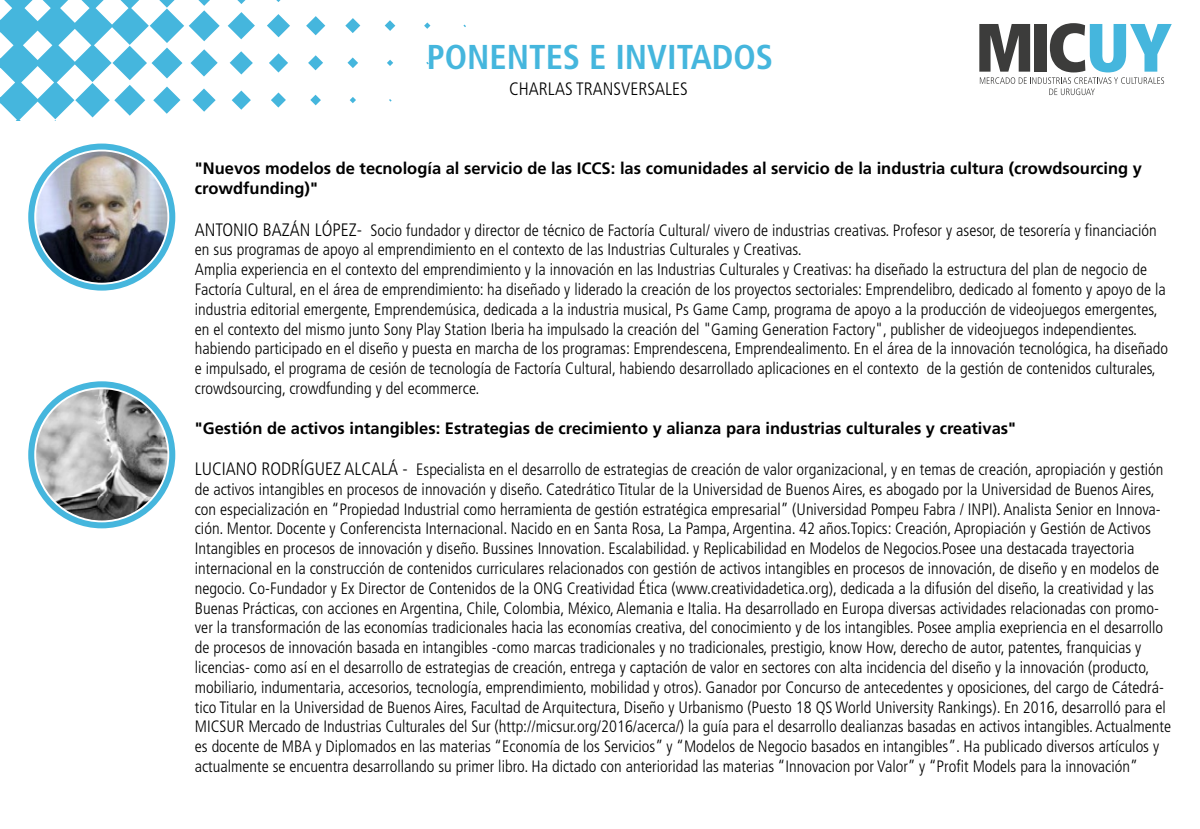
<style>
.page{position:relative;width:1200px;height:829px;background:#fff}
.page>*{position:absolute;margin:0;border:0;box-sizing:border-box;transform-origin:0 0}
.t1{font:700 condensed 34.5px "Frutiger";color:#45b6dd}
.t2{font:300 condensed 18px "Frutiger";color:#000}
.t3{font:300 condensed 16.5px/19.8px "Frutiger";color:#000}
.t4{font:700 16.5px/19.8px "Frutiger";color:#000}
.s1{font-size:18px}
</style>
<div class="page">
<svg style="left:0;top:0;width:20px;height:121px"></svg>
<svg style="left:20px;top:0;width:446px;height:121px"></svg>
<svg style="left:979px;top:23px;width:193px;height:72px"></svg>
<img style="left:36px;top:151px;width:131px;height:132px;border-radius:66px">
<div style="left:28px;top:144px;width:147px;height:147px;border:6px solid #45b6dd;border-radius:50%"></div>
<img style="left:36px;top:389px;width:131px;height:131px;border-radius:66px">
<div style="left:28px;top:381px;width:147px;height:147px;border:6px solid #45b6dd;border-radius:50%"></div>
<h1 class="t1" style="left:427px;top:37px;width:348px">PONENTES E INVITADOS</h1>
<p class="t2" style="left:509px;top:79px;width:180px">CHARLAS TRANSVERSALES</p>
<p class="t4" style="left:195px;top:159px;width:949px">"Nuevos modelos de tecnología al servicio de las ICCS: las comunidades al servicio de la industria cultura (crowdsourcing y crowdfunding)"</p>
<p class="t3" style="left:195px;top:220px;width:975px"><span class="s1">ANTONIO BAZÁN LÓPEZ-</span> Socio fundador y director de técnico de Factoría Cultural/ vivero de industrias creativas. Profesor y asesor, de tesorería y financiación en sus programas de apoyo al emprendimiento en el contexto de las Industrias Culturales y Creativas.<br>Amplia experiencia en el contexto del emprendimiento y la innovación en las Industrias Culturales y Creativas: ha diseñado la estructura del plan de negocio de Factoría Cultural, en el área de emprendimiento: ha diseñado y liderado la creación de los proyectos sectoriales: Emprendelibro, dedicado al fomento y apoyo de la industria editorial emergente, Emprendemúsica, dedicada a la industria musical, Ps Game Camp, programa de apoyo a la producción de videojuegos emergentes, en el contexto del mismo junto Sony Play Station Iberia ha impulsado la creación del "Gaming Generation Factory", publisher de videojuegos independientes. habiendo participado en el diseño y puesta en marcha de los programas: Emprendescena, Emprendealimento. En el área de la innovación tecnológica, ha diseñado e impulsado, el programa de cesión de tecnología de Factoría Cultural, habiendo desarrollado aplicaciones en el contexto de la gestión de contenidos culturales, crowdsourcing, crowdfunding y del ecommerce.</p>
<p class="t4" style="left:195px;top:418px;width:823px">"Gestión de activos intangibles: Estrategias de crecimiento y alianza para industrias culturales y creativas"</p>
<p class="t3" style="left:195px;top:460px;width:978px"><span class="s1">LUCIANO RODRÍGUEZ ALCALÁ -</span> Especialista en el desarrollo de estrategias de creación de valor organizacional, y en temas de creación, apropiación y gestión de activos intangibles en procesos de innovación y diseño. Catedrático Titular de la Universidad de Buenos Aires, es abogado por la Universidad de Buenos Aires, con especialización en “Propiedad Industrial como herramienta de gestión estratégica empresarial” (Universidad Pompeu Fabra / INPI). Analista Senior en Innova&shy;ción. Mentor. Docente y Conferencista Internacional. Nacido en en Santa Rosa, La Pampa, Argentina. 42 años.Topics: Creación, Apropiación y Gestión de Activos Intangibles en procesos de innovación y diseño. Bussines Innovation. Escalabilidad. y Replicabilidad en Modelos de Negocios.Posee una destacada trayectoria internacional en la construcción de contenidos curriculares relacionados con gestión de activos intangibles en procesos de innovación, de diseño y en modelos de negocio. Co-Fundador y Ex Director de Contenidos de la ONG Creatividad Ética (www.creatividadetica.org), dedicada a la difusión del diseño, la creatividad y las Buenas Prácticas, con acciones en Argentina, Chile, Colombia, México, Alemania e Italia. Ha desarrollado en Europa diversas actividades relacionadas con promo&shy;ver la transformación de las economías tradicionales hacia las economías creativa, del conocimiento y de los intangibles. Posee amplia exepriencia en el desarrollo de procesos de innovación basada en intangibles -como marcas tradicionales y no tradicionales, prestigio, know How, derecho de autor, patentes, franquicias y licencias- como así en el desarrollo de estrategias de creación, entrega y captación de valor en sectores con alta incidencia del diseño y la innovación (producto, mobiliario, indumentaria, accesorios, tecnología, emprendimiento, mobilidad y otros). Ganador por Concurso de antecedentes y oposiciones, del cargo de Cátedrá&shy;tico Titular en la Universidad de Buenos Aires, Facultad de Arquitectura, Diseño y Urbanismo (Puesto 18 QS World University Rankings). En 2016, desarrolló para el MICSUR Mercado de Industrias Culturales del Sur (http://micsur.org/2016/acerca/) la guía para el desarrollo dealianzas basadas en activos intangibles. Actualmente es docente de MBA y Diplomados en las materias “Economía de los Servicios” y “Modelos de Negocio basados en intangibles”. Ha publicado diversos artículos y actualmente se encuentra desarrollando su primer libro. Ha dictado con anterioridad las materias “Innovacion por Valor” y “Profit Models para la innovación”</p>
</div>
